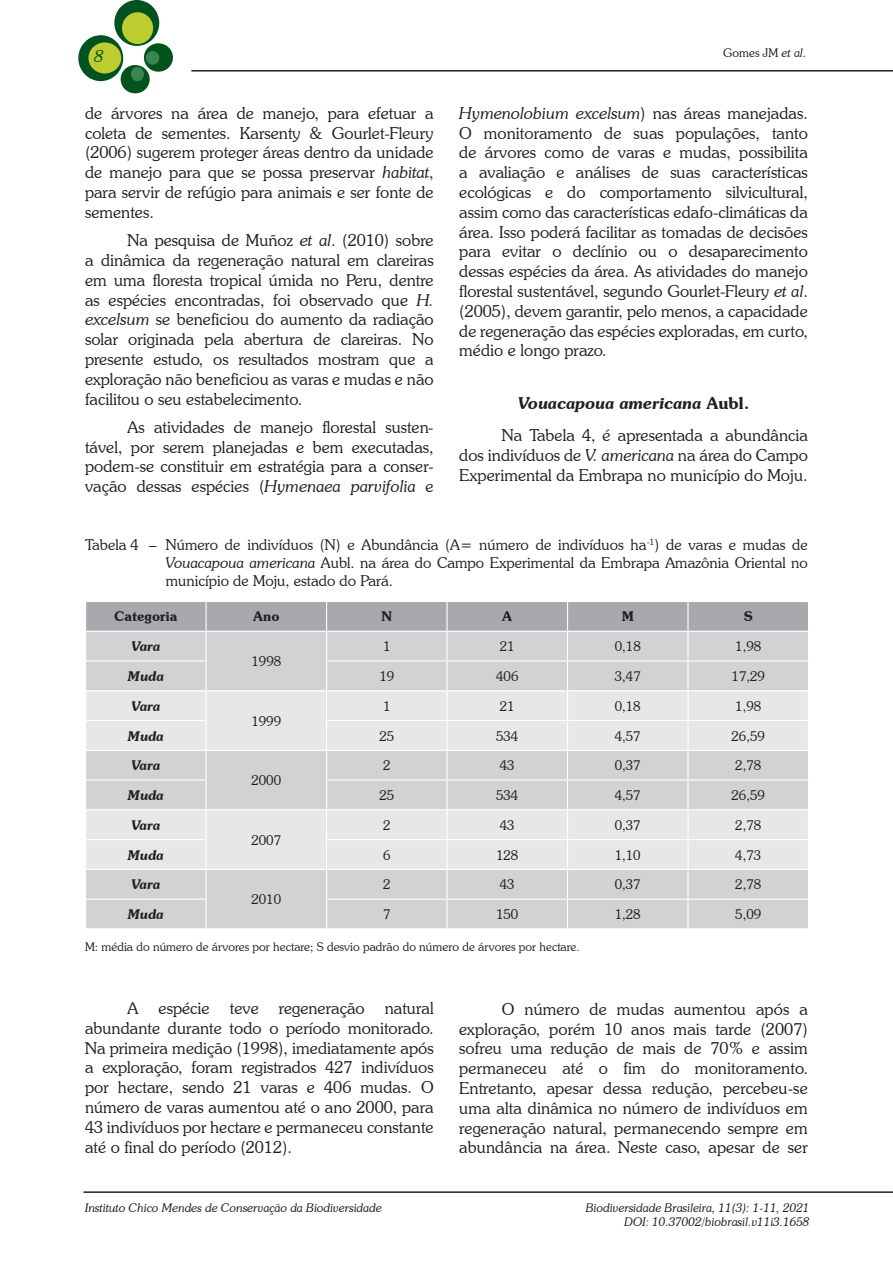
<style>
.page{position:relative;width:893px;height:1263px;background:#fff}
.page>*{position:absolute;margin:0;border:0;box-sizing:border-box;transform-origin:0 0}
.t1{font:300 16.5px/19.8px "Souvenir IT Cby BT";color:#231f20;text-align:justify}
.t2{font:italic 300 16.5px "Souvenir IT Cby BT";color:#00531e}
.t3{font:300 15px/18px "Souvenir IT Cby BT";color:#231f20;text-align:justify}
.t4{font:300 13.5px "Souvenir IT Cby BT";color:#231f20}
.t5{font:italic 600 13.5px "Souvenir IT Cby BT";color:#231f20}
.t6{font:600 13.5px "Souvenir IT Cby BT";color:#231f20}
.t7{font:italic 300 12px/14.4px "Souvenir IT Cby BT";color:#231f20;text-align:right}
.t8{font:300 12px "Souvenir IT Cby BT";color:#231f20}
.s1{font-style:italic}
.s2{font-weight:600;font-style:italic}
.s3{font-weight:600}
</style>
<div class="page">
<div style="left:114px;top:0;width:45px;height:46px;background:#00531e;border-radius:50%"></div>
<div style="left:78px;top:35px;width:45px;height:46px;background:#00531e;border-radius:50%"></div>
<div style="left:144px;top:43px;width:29px;height:29px;background:#00531e;border-radius:50%"></div>
<div style="left:121px;top:65px;width:29px;height:28px;background:#00531e;border-radius:50%"></div>
<div style="left:122px;top:12px;width:31px;height:32px;background:#bdcd31;border-radius:50%"></div>
<div style="left:88px;top:42px;width:33px;height:31px;background:#bdcd31;border-radius:50%"></div>
<div style="left:146px;top:51px;width:13px;height:14px;background:#388750;border-radius:50%"></div>
<div style="left:131px;top:67px;width:13px;height:14px;background:#388750;border-radius:50%"></div>
<hr style="left:83px;top:1191px;width:810px;height:2px;background:#231f20">
<hr style="left:191px;top:70px;width:702px;height:2px;background:#231f20">
<svg style="left:86px;top:601px;width:723px;height:327px;background:#d6d7d9"></svg>
<p class="t2" style="left:95px;top:46px;width:11px">8</p>
<p class="t1" style="left:85px;top:103px;width:350px">de árvores na área de manejo, para efetuar a coleta de sementes. Karsenty &amp; Gourlet-Fleury (2006) sugerem proteger áreas dentro da unidade de manejo para que se possa preservar <span class="s1">habitat</span>, para servir de refúgio para animais e ser fonte de sementes.</p>
<p class="t1" style="left:85px;top:230px;width:350px;text-indent:43px">Na pesquisa de Muñoz <span class="s1">et al</span>. (2010) sobre a dinâmica da regeneração natural em clareiras em uma floresta tropical úmida no Peru, dentre as espécies encontradas, foi observado que <span class="s1">H. excelsum</span> se beneficiou do aumento da radiação solar originada pela abertura de clareiras. No presente estudo, os resultados mostram que a exploração não beneficiou as varas e mudas e não facilitou o seu estabelecimento.</p>
<p class="t1" style="left:85px;top:417px;width:350px;text-indent:43px">As atividades de manejo florestal susten&shy;tável, por serem planejadas e bem executadas, podem-se constituir em estratégia para a conser&shy;vação dessas espécies (<span class="s1">Hymenaea parvifolia</span> e</p>
<p class="t8" style="left:723px;top:46px;width:84px">Gomes JM <span class="s1">et al</span>.</p>
<p class="t1" style="left:459px;top:103px;width:350px"><span class="s1">Hymenolobium excelsum</span>) nas áreas manejadas.<br>O monitoramento de suas populações, tanto de árvores como de varas e mudas, possibilita a avaliação e análises de suas características ecológicas e do comportamento silvicultural, assim como das características edafo-climáticas da área. Isso poderá facilitar as tomadas de decisões para evitar o declínio ou o desaparecimento dessas espécies da área. As atividades do manejo florestal sustentável, segundo Gourlet-Fleury <span class="s1">et al</span>. (2005), devem garantir, pelo menos, a capacidade de regeneração das espécies exploradas, em curto, médio e longo prazo.</p>
<p class="t1" style="left:502px;top:386px;width:308px;line-height:32.5px;text-indent:16px"><span class="s2">Vouacapoua americana</span> <span class="s3">Aubl.<br></span>Na Tabela 4, é apresentada a abundância</p>
<p class="t1" style="left:459px;top:445px;width:350px">dos indivíduos de <span class="s1">V. americana</span> na área do Campo<br>Experimental da Embrapa no município do Moju.</p>
<p class="t3" style="left:166px;top:536px;width:644px;text-indent:-81px">Tabela 4 – Número de indivíduos (N) e Abundância (A= número de indivíduos ha<sup>-1</sup>) de varas e mudas de <span class="s1">Vouacapoua americana</span> Aubl. na área do Campo Experimental da Embrapa Amazônia Oriental no município de Moju, estado do Pará.</p>
<p class="t6" style="left:114px;top:608px;width:65px">Categoria</p>
<p class="t6" style="left:253px;top:608px;width:28px">Ano</p>
<p class="t6" style="left:381px;top:608px;width:12px">N</p>
<p class="t6" style="left:502px;top:608px;width:12px">A</p>
<p class="t6" style="left:622px;top:608px;width:14px">M</p>
<p class="t6" style="left:744px;top:608px;width:11px">S</p>
<p class="t5" style="left:132px;top:638px;width:30px">Vara</p>
<p class="t4" style="left:251px;top:653px;width:31px">1998</p>
<p class="t4" style="left:383px;top:638px;width:9px">1</p>
<p class="t4" style="left:500px;top:638px;width:16px">21</p>
<p class="t4" style="left:615px;top:638px;width:27px">0,18</p>
<p class="t4" style="left:735px;top:638px;width:27px">1,98</p>
<p class="t5" style="left:128px;top:668px;width:37px">Muda</p>
<p class="t4" style="left:379px;top:668px;width:16px">19</p>
<p class="t4" style="left:496px;top:668px;width:24px">406</p>
<p class="t4" style="left:615px;top:668px;width:27px">3,47</p>
<p class="t4" style="left:732px;top:668px;width:35px">17,29</p>
<p class="t5" style="left:131px;top:697px;width:30px">Vara</p>
<p class="t4" style="left:251px;top:713px;width:31px">1999</p>
<p class="t4" style="left:383px;top:698px;width:9px">1</p>
<p class="t4" style="left:500px;top:698px;width:16px">21</p>
<p class="t4" style="left:615px;top:698px;width:27px">0,18</p>
<p class="t4" style="left:735px;top:698px;width:27px">1,98</p>
<p class="t5" style="left:128px;top:727px;width:37px">Muda</p>
<p class="t4" style="left:379px;top:727px;width:16px">25</p>
<p class="t4" style="left:496px;top:727px;width:24px">534</p>
<p class="t4" style="left:615px;top:727px;width:27px">4,57</p>
<p class="t4" style="left:732px;top:727px;width:35px">26,59</p>
<p class="t5" style="left:131px;top:757px;width:30px">Vara</p>
<p class="t4" style="left:251px;top:772px;width:31px">2000</p>
<p class="t4" style="left:383px;top:757px;width:9px">2</p>
<p class="t4" style="left:500px;top:757px;width:16px">43</p>
<p class="t4" style="left:615px;top:757px;width:27px">0,37</p>
<p class="t4" style="left:735px;top:757px;width:27px">2,78</p>
<p class="t5" style="left:128px;top:787px;width:37px">Muda</p>
<p class="t4" style="left:379px;top:787px;width:16px">25</p>
<p class="t4" style="left:496px;top:787px;width:24px">534</p>
<p class="t4" style="left:615px;top:787px;width:27px">4,57</p>
<p class="t4" style="left:731px;top:787px;width:35px">26,59</p>
<p class="t5" style="left:131px;top:816px;width:30px">Vara</p>
<p class="t4" style="left:251px;top:832px;width:31px">2007</p>
<p class="t4" style="left:383px;top:817px;width:9px">2</p>
<p class="t4" style="left:500px;top:817px;width:16px">43</p>
<p class="t4" style="left:615px;top:817px;width:27px">0,37</p>
<p class="t4" style="left:735px;top:817px;width:27px">2,78</p>
<p class="t5" style="left:128px;top:846px;width:37px">Muda</p>
<p class="t4" style="left:383px;top:846px;width:9px">6</p>
<p class="t4" style="left:496px;top:846px;width:24px">128</p>
<p class="t4" style="left:615px;top:846px;width:27px">1,10</p>
<p class="t4" style="left:735px;top:846px;width:27px">4,73</p>
<p class="t5" style="left:131px;top:876px;width:30px">Vara</p>
<p class="t4" style="left:251px;top:891px;width:31px">2010</p>
<p class="t4" style="left:383px;top:876px;width:9px">2</p>
<p class="t4" style="left:500px;top:876px;width:16px">43</p>
<p class="t4" style="left:615px;top:876px;width:27px">0,37</p>
<p class="t4" style="left:735px;top:876px;width:27px">2,78</p>
<p class="t5" style="left:128px;top:906px;width:37px">Muda</p>
<p class="t4" style="left:383px;top:906px;width:9px">7</p>
<p class="t4" style="left:496px;top:906px;width:24px">150</p>
<p class="t4" style="left:615px;top:906px;width:27px">1,28</p>
<p class="t4" style="left:735px;top:906px;width:27px">5,09</p>
<p class="t8" style="left:85px;top:939px;width:496px">M: média do número de árvores por hectare; S desvio padrão do número de árvores por hectare.</p>
<p class="t1" style="left:85px;top:998px;width:350px;text-indent:43px">A espécie teve regeneração natural abundante durante todo o período monitorado.<br>Na primeira medição (1998), imediatamente após a exploração, foram registrados 427 indivíduos por hectare, sendo 21 varas e 406 mudas. O número de varas aumentou até o ano 2000, para 43 indivíduos por hectare e permaneceu constante até o final do período (2012).</p>
<p class="t1" style="left:459px;top:999px;width:350px;text-indent:43px">O número de mudas aumentou após a exploração, porém 10 anos mais tarde (2007) sofreu uma redução de mais de 70% e assim permaneceu até o fim do monitoramento.<br>Entretanto, apesar dessa redução, percebeu-se uma alta dinâmica no número de indivíduos em regeneração natural, permanecendo sempre em abundância na área. Neste caso, apesar de ser</p>
<p class="t7" style="left:85px;top:1200px;width:298px">Instituto Chico Mendes de Conservação da Biodiversidade</p>
<p class="t7" style="left:586px;top:1200px;width:225px">Biodiversidade Brasileira, 11(3): 1-11, 2021<br>DOI: 10.37002/biobrasil.v11i3.1658</p>
</div>
